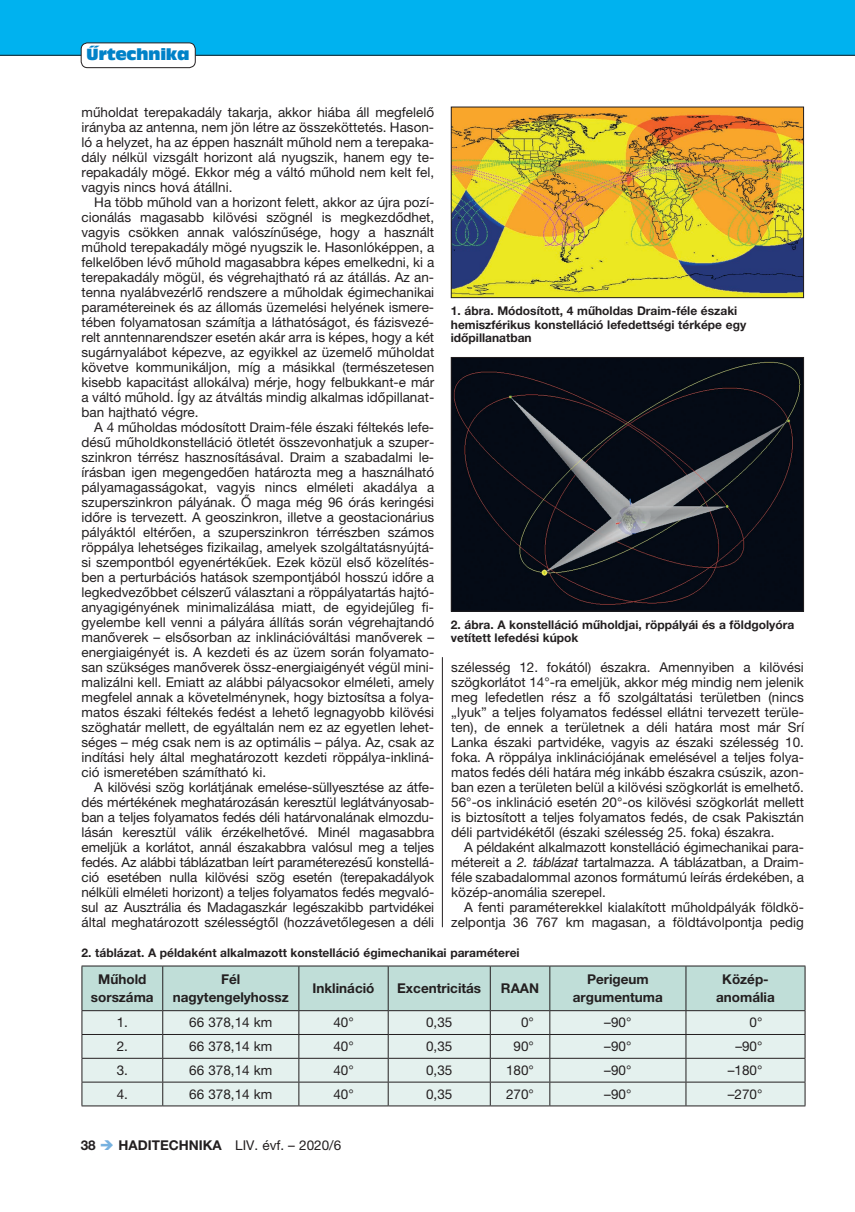
<style>
.page{position:relative;width:855px;height:1212px;background:#fff}
.page>*{position:absolute;margin:0;border:0;box-sizing:border-box;transform-origin:0 0}
.t1{font:15px "Antique Olive Compact";letter-spacing:-.02em;color:#0082c8}
.t2{font:13.5px/15px "Helvetica Neue LT Pro";color:#231f20;text-align:justify}
.t3{font:700 13.5px/18px "Helvetica Neue LT Pro";color:#231f20;text-align:center}
.t4{font:700 12px/13.5px "Helvetica Neue LT Pro";color:#231f20}
.s1{font-style:italic}
.s2{font-weight:700}
.s3{color:#76b1df}
</style>
<div class="page">
<div style="left:0;top:0;width:855px;height:55px;background:#00b2ef"></div>
<hr style="left:0;top:55px;width:855px;height:1px;background:#231f20">
<div style="left:81px;top:43px;width:114px;height:25px;background:#fff;border-radius:6px"></div>
<div style="left:81px;top:43px;width:115px;height:25px;border:1px solid #231f20;border-radius:6px"></div>
<svg style="left:82px;top:966px;width:723px;height:139px"></svg>
<hr style="left:82px;top:1105px;width:81px;height:1px;background:#231f20">
<hr style="left:163px;top:1105px;width:136px;height:1px;background:#231f20">
<hr style="left:299px;top:1105px;width:89px;height:1px;background:#231f20">
<hr style="left:388px;top:1105px;width:102px;height:1px;background:#231f20">
<hr style="left:490px;top:1105px;width:60px;height:1px;background:#231f20">
<hr style="left:550px;top:1105px;width:136px;height:1px;background:#231f20">
<hr style="left:686px;top:1105px;width:119px;height:1px;background:#231f20">
<hr style="left:82px;top:965px;width:81px;height:1px;background:#231f20">
<hr style="left:82px;top:966px;width:1px;height:44px;background:#231f20">
<hr style="left:163px;top:965px;width:136px;height:1px;background:#231f20">
<hr style="left:299px;top:965px;width:89px;height:1px;background:#231f20">
<hr style="left:388px;top:965px;width:102px;height:1px;background:#231f20">
<hr style="left:490px;top:965px;width:60px;height:1px;background:#231f20">
<hr style="left:550px;top:965px;width:136px;height:1px;background:#231f20">
<hr style="left:686px;top:965px;width:119px;height:1px;background:#231f20">
<hr style="left:804px;top:966px;width:1px;height:44px;background:#231f20">
<hr style="left:82px;top:1010px;width:81px;height:1px;background:#231f20">
<hr style="left:163px;top:1010px;width:136px;height:1px;background:#231f20">
<hr style="left:299px;top:1010px;width:89px;height:1px;background:#231f20">
<hr style="left:388px;top:1010px;width:102px;height:1px;background:#231f20">
<hr style="left:490px;top:1010px;width:60px;height:1px;background:#231f20">
<hr style="left:550px;top:1010px;width:136px;height:1px;background:#231f20">
<hr style="left:686px;top:1010px;width:119px;height:1px;background:#231f20">
<img style="left:453px;top:109px;width:349px;height:187px">
<div style="left:451px;top:107px;width:353px;height:191px;border:1px solid #231f20"></div>
<img style="left:453px;top:359px;width:349px;height:250px">
<div style="left:451px;top:357px;width:353px;height:254px;border:1px solid #231f20"></div>
<hr style="left:442px;top:657px;width:1px;height:270px;background:#231f20">
<p class="t1" style="left:86px;top:44px;width:105px">Űrtechnika</p>
<p class="t2" style="left:82px;top:105px;width:354px">műholdat terepakadály takarja, akkor hiába áll megfelelő irányba az antenna, nem jön létre az összeköttetés. Hason&shy;ló a helyzet, ha az éppen használt műhold nem a terepaka&shy;dály nélkül vizsgált horizont alá nyugszik, hanem egy te&shy;repakadály mögé. Ekkor még a váltó műhold nem kelt fel, vagyis nincs hová átállni.</p>
<p class="t2" style="left:82px;top:195px;width:354px;text-indent:13px">Ha több műhold van a horizont felett, akkor az újra pozí&shy;cionálás magasabb kilövési szögnél is megkezdődhet, vagyis csökken annak valószínűsége, hogy a használt műhold terepakadály mögé nyugszik le. Hasonlóképpen, a felkelőben lévő műhold magasabbra képes emelkedni, ki a terepakadály mögül, és végrehajtható rá az átállás. Az an&shy;tenna nyalábvezérlő rendszere a műholdak égimechanikai paramétereinek és az állomás üzemelési helyének ismere&shy;tében folyamatosan számítja a láthatóságot, és fázisvezé&shy;relt anntennarendszer esetén akár arra is képes, hogy a két sugárnyalábot képezve, az egyikkel az üzemelő műholdat követve kommunikáljon, míg a másikkal (természetesen kisebb kapacitást allokálva) mérje, hogy felbukkant-e már a váltó műhold. Így az átváltás mindig alkalmas időpillanat&shy;ban hajtható végre.</p>
<p class="t2" style="left:82px;top:420px;width:354px;text-indent:13px">A 4 műholdas módosított Draim-féle északi féltekés lefe&shy;désű műholdkonstelláció ötletét összevonhatjuk a szuper&shy;szinkron térrész hasznosításával. Draim a szabadalmi le&shy;írásban igen megengedően határozta meg a használható pályamagasságokat, vagyis nincs elméleti akadálya a szuperszinkron pályának. Ő maga még 96 órás keringési időre is tervezett. A geoszinkron, illetve a geostacionárius pályáktól eltérően, a szuperszinkron térrészben számos röppálya lehetséges fizikailag, amelyek szolgáltatásnyújtá&shy;si szempontból egyenértékűek. Ezek közül első közelítés&shy;ben a perturbációs hatások szempontjából hosszú időre a legkedvezőbbet célszerű választani a röppályatartás hajtó&shy;anyagigényének minimalizálása miatt, de egyidejűleg fi&shy;gyelembe kell venni a pályára állítás során végrehajtandó manőverek – elsősorban az inklinációváltási manőverek – energiaigényét is. A kezdeti és az üzem során folyamato&shy;san szükséges manőverek össz-energiaigényét végül mini&shy;malizálni kell. Emiatt az alábbi pályacsokor elméleti, amely megfelel annak a követelménynek, hogy biztosítsa a folya&shy;matos északi féltekés fedést a lehető legnagyobb kilövési szöghatár mellett, de egyáltalán nem ez az egyetlen lehet&shy;séges – még csak nem is az optimális – pálya. Az, csak az indítási hely által meghatározott kezdeti röppálya-inkliná&shy;ció ismeretében számítható ki.</p>
<p class="t2" style="left:82px;top:780px;width:354px;text-indent:13px">A kilövési szög korlátjának emelése-süllyesztése az átfe&shy;dés mértékének meghatározásán keresztül leglátványosab&shy;ban a teljes folyamatos fedés déli határvonalának elmozdu&shy;lásán keresztül válik érzékelhetővé. Minél magasabbra emeljük a korlátot, annál északabbra valósul meg a teljes fedés. Az alábbi táblázatban leírt paraméterezésű konstellá&shy;ció esetében nulla kilövési szög esetén (terepakadályok nélküli elméleti horizont) a teljes folyamatos fedés megvaló&shy;sul az Ausztrália és Madagaszkár legészakibb partvidékei által meghatározott szélességtől (hozzávetőlegesen a déli</p>
<p class="t4" style="left:451px;top:304px;width:297px">1. ábra. Módosított, 4 műholdas Draim-féle északi hemiszférikus konstelláció lefedettségi térképe egy időpillanatban</p>
<p class="t4" style="left:451px;top:617px;width:345px">2. ábra. A konstelláció műholdjai, röppályái és a földgolyóra vetített lefedési kúpok</p>
<p class="t2" style="left:451px;top:659px;width:354px">szélesség 12. fokától) északra. Amennyiben a kilövési szögkorlátot 14°-ra emeljük, akkor még mindig nem jelenik meg lefedetlen rész a fő szolgáltatási területben (nincs „lyuk” a teljes folyamatos fedéssel ellátni tervezett terüle&shy;ten), de ennek a területnek a déli határa most már Srí Lanka északi partvidéke, vagyis az északi szélesség 10. foka. A röppálya inklinációjának emelésével a teljes folya&shy;matos fedés déli határa még inkább északra csúszik, azon&shy;ban ezen a területen belül a kilövési szögkorlát is emelhető.<br>56°-os inklináció esetén 20°-os kilövési szögkorlát mellett is biztosított a teljes folyamatos fedés, de csak Pakisztán déli partvidékétől (északi szélesség 25. foka) északra.</p>
<p class="t2" style="left:451px;top:839px;width:354px;text-indent:13px">A példaként alkalmazott konstelláció égimechanikai para&shy;métereit a <span class="s1">2. táblázat</span> tartalmazza. A táblázatban, a Draim&shy;féle szabadalommal azonos formátumú leírás érdekében, a közép-anomália szerepel.</p>
<p class="t2" style="left:451px;top:899px;width:354px;text-align:right">A fenti paraméterekkel kialakított műholdpályák földkö&shy;zelpontja 36 767 km magasan, a földtávolpontja pedig</p>
<p class="t4" style="left:82px;top:946px;width:439px">2. táblázat. A példaként alkalmazott konstelláció égimechanikai paraméterei</p>
<p class="t3" style="left:91px;top:970px;width:64px">Műhold sorszáma</p>
<p class="t3" style="left:173px;top:970px;width:117px">Fél nagytengelyhossz</p>
<p class="t3" style="left:312px;top:979px;width:63px">Inklináció</p>
<p class="t3" style="left:397px;top:979px;width:85px">Excentricitás</p>
<p class="t3" style="left:501px;top:979px;width:40px">RAAN</p>
<p class="t3" style="left:573px;top:970px;width:91px">Perigeum argumentuma</p>
<p class="t3" style="left:716px;top:970px;width:60px">Közép&shy;anomália</p>
<p class="t2" style="left:117px;top:1015px;width:13px">1.</p>
<p class="t2" style="left:189px;top:1015px;width:85px">66 378,14 km</p>
<p class="t2" style="left:333px;top:1015px;width:22px">40°</p>
<p class="t2" style="left:426px;top:1015px;width:28px">0,35</p>
<p class="t2" style="left:521px;top:1015px;width:14px">0°</p>
<p class="t2" style="left:604px;top:1015px;width:29px">–90°</p>
<p class="t2" style="left:749px;top:1015px;width:14px">0°</p>
<p class="t2" style="left:117px;top:1039px;width:13px">2.</p>
<p class="t2" style="left:189px;top:1039px;width:85px">66 378,14 km</p>
<p class="t2" style="left:333px;top:1039px;width:22px">40°</p>
<p class="t2" style="left:426px;top:1039px;width:28px">0,35</p>
<p class="t2" style="left:513px;top:1039px;width:22px">90°</p>
<p class="t2" style="left:604px;top:1039px;width:29px">–90°</p>
<p class="t2" style="left:735px;top:1039px;width:29px">–90°</p>
<p class="t2" style="left:117px;top:1062px;width:13px">3.</p>
<p class="t2" style="left:189px;top:1062px;width:85px">66 378,14 km</p>
<p class="t2" style="left:333px;top:1062px;width:22px">40°</p>
<p class="t2" style="left:426px;top:1062px;width:28px">0,35</p>
<p class="t2" style="left:506px;top:1062px;width:29px">180°</p>
<p class="t2" style="left:604px;top:1062px;width:29px">–90°</p>
<p class="t2" style="left:728px;top:1062px;width:36px">–180°</p>
<p class="t2" style="left:117px;top:1086px;width:13px">4.</p>
<p class="t2" style="left:189px;top:1086px;width:85px">66 378,14 km</p>
<p class="t2" style="left:333px;top:1086px;width:22px">40°</p>
<p class="t2" style="left:426px;top:1086px;width:28px">0,35</p>
<p class="t2" style="left:506px;top:1086px;width:29px">270°</p>
<p class="t2" style="left:604px;top:1086px;width:29px">–90°</p>
<p class="t2" style="left:728px;top:1086px;width:36px">–270°</p>
<p class="t2" style="left:81px;top:1137px;width:262px"><span class="s2">38</span> <span class="s3">➔</span> <span class="s2">HADITECHNIKA</span> LIV. évf. – 2020/6</p>
</div>
